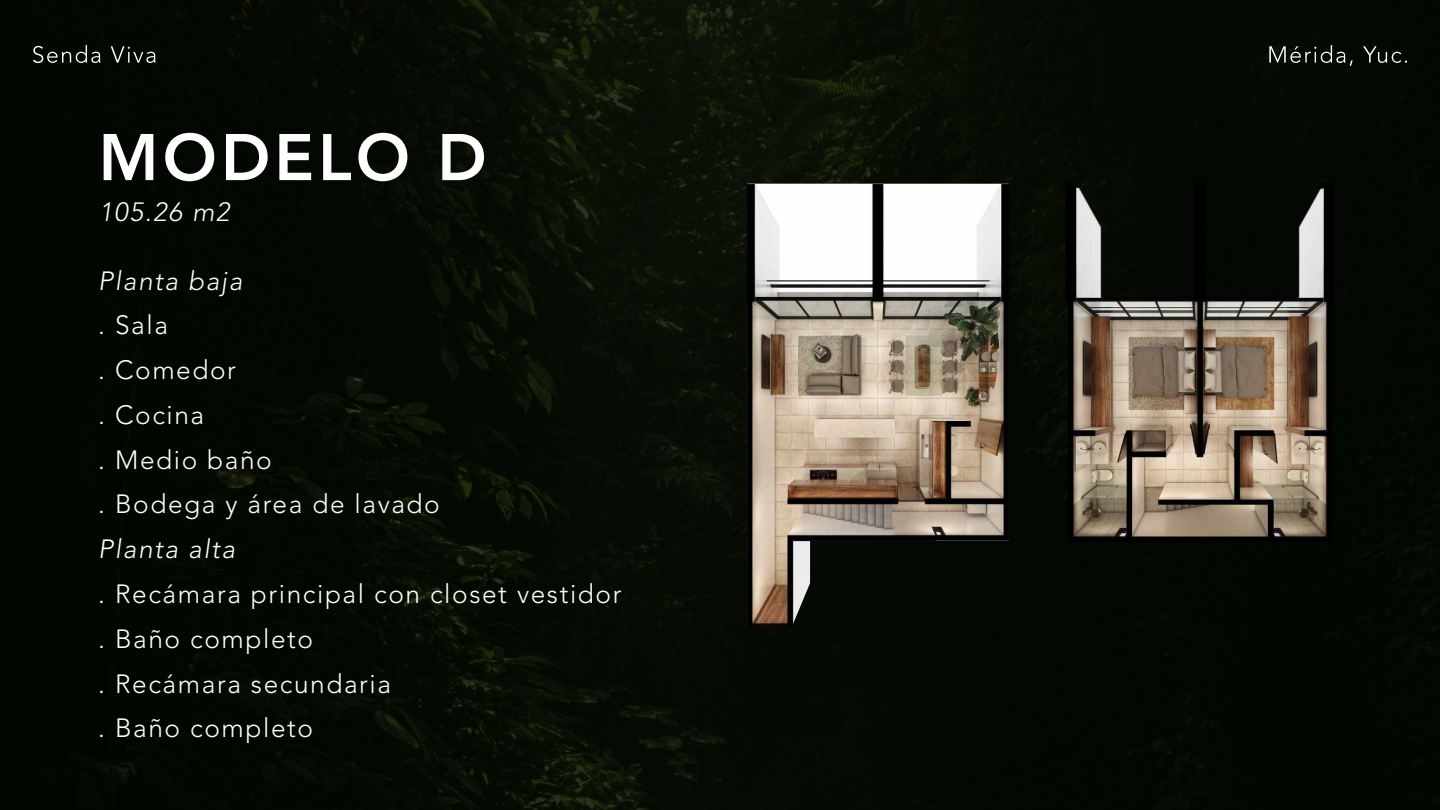
<style>
.page{position:relative;width:1440px;height:810px;background:#fff}
.page>*{position:absolute;margin:0;border:0;box-sizing:border-box;transform-origin:0 0}
.t1{font:800 65.18px "Avenir LT Pro";letter-spacing:.06em;color:#fff}
.t2{font:300 26.25px/44.8px "Avenir LT Pro";letter-spacing:.06em;color:#fff}
.t3{font:italic 300 26.25px "Avenir LT Pro";letter-spacing:.06em;color:#fff}
</style>
<div class="page">
<div style="left:0;top:0;width:1439px;height:810px;background:#000600"></div>
<img style="left:1053px;top:160px;width:274px;height:473px">
<img style="left:747px;top:184px;width:261px;height:442px">
<svg style="left:1269px;top:45px;width:83px;height:21px"></svg>
<svg style="left:1363px;top:46px;width:43px;height:17px"></svg>
<svg style="left:33px;top:45px;width:67px;height:18px"></svg>
<svg style="left:111px;top:46px;width:44px;height:17px"></svg>
<h1 class="t1" style="left:98px;top:119px;width:390px">MODELO D</h1>
<p class="t3" style="left:99px;top:196px;width:132px">105.26 m2</p>
<p class="t3" style="left:98px;top:265px;width:146px">Planta baja</p>
<p class="t2" style="left:98px;top:303px;width:343px">. Sala<br>. Comedor<br>. Cocina<br>. Medio baño<br>. Bodega y área de lavado</p>
<p class="t3" style="left:98px;top:534px;width:138px">Planta alta</p>
<p class="t2" style="left:98px;top:572px;width:524px">. Recámara principal con closet vestidor . Baño completo<br>. Recámara secundaria<br>. Baño completo</p>
</div>
